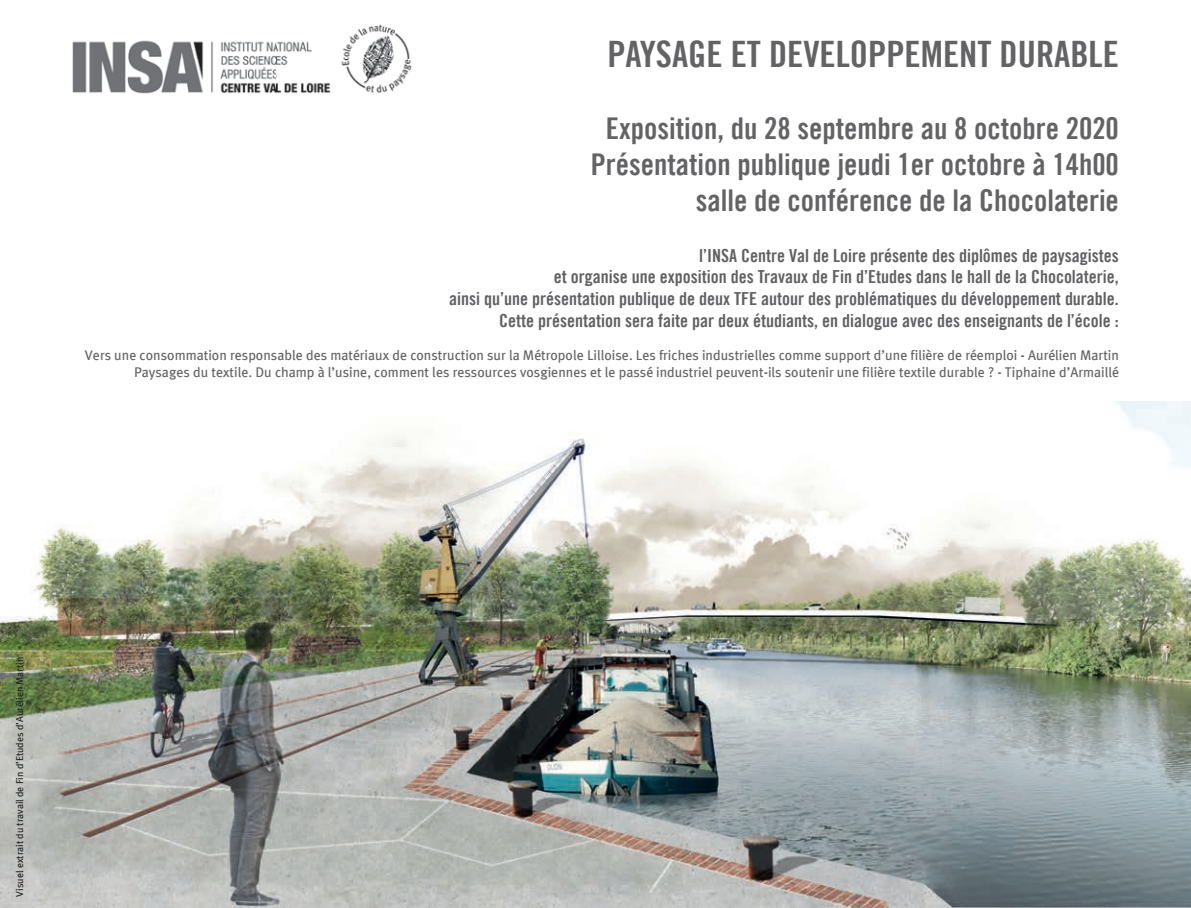
<style>
.page{position:relative;width:1191px;height:908px;background:#fff}
.page>*{position:absolute;margin:0;border:0;box-sizing:border-box;transform-origin:0 0}
.t1{font:36.4px "Trade Gothic Bold Cond Twenty";color:#636366}
.t2{font:30px/36px "Trade Gothic Bold Cond Twenty";color:#636366;text-align:right}
.t3{font:18px/21.6px "Trade Gothic Bold Cond Twenty";color:#616164;text-align:right}
.t4{font:14px/16.8px "Meta Plus";color:#636366;text-align:right}
.t5{font:10px "Meta Plus";color:#231f20}
</style>
<div class="page">
<img style="left:0;top:401px;width:1191px;height:506px">
<img style="left:72px;top:24px;width:340px;height:70px">
<h1 class="t1" style="left:607px;top:32px;width:513px">PAYSAGE ET DEVELOPPEMENT DURABLE</h1>
<h2 class="t2" style="left:591px;top:110px;width:529px">Exposition, du 28 septembre au 8 octobre 2020<br>Présentation publique jeudi 1er octobre à 14h00 salle de conférence de la Chocolaterie</h2>
<p class="t3" style="left:449px;top:244px;width:671px">l’INSA Centre Val de Loire présente des diplômes de paysagistes<br>et organise une exposition des Travaux de Fin d’Etudes dans le hall de la Chocolaterie,<br>ainsi qu’une présentation publique de deux TFE autour des problématiques du développement durable.<br>Cette présentation sera faite par deux étudiants, en dialogue avec des enseignants de l’école :</p>
<p class="t4" style="left:85px;top:347px;width:1035px">Vers une consommation responsable des matériaux de construction sur la Métropole Lilloise. Les friches industrielles comme support d’une filière de réemploi - Aurélien Martin<br>Paysages du textile. Du champ à l’usine, comment les ressources vosgiennes et le passé industriel peuvent-ils soutenir une filière textile durable ? - Tiphaine d’Armaillé</p>
<p class="t5" style="left:14px;top:896px;width:241px;rotate:-90deg">Visuel extrait du travail de Fin d’Etudes d’Aurélien Martin</p>
</div>
